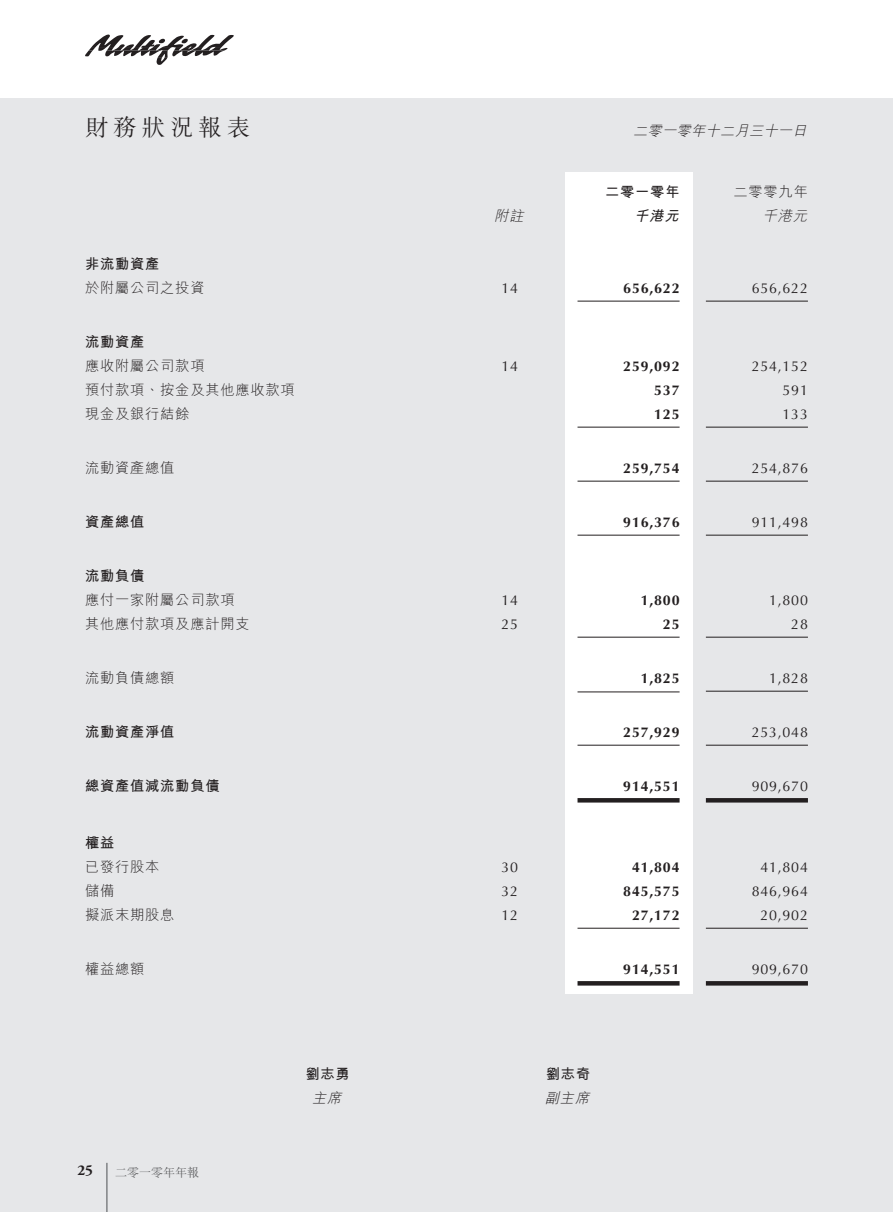
<style>
.page{position:relative;width:893px;height:1212px;background:#fff}
.page>*{position:absolute;margin:0;border:0;box-sizing:border-box;transform-origin:0 0}
.t1{font:300 23.25px "M Sung HK";letter-spacing:.22em;color:#231f20}
.t2{font:700 15px "Adobe Garamond Pro";color:#231f20}
.t3{font:300 14.25px/24px "M Hei HK";letter-spacing:.055em;color:#231f20}
.t4{font:14.25px "Optima LT Std";letter-spacing:.055em;color:#231f20}
.t5{font:700 14.25px "Optima LT Std";letter-spacing:.055em;color:#231f20}
.t6{font:700 14.25px "M Hei HK";letter-spacing:.055em;color:#231f20}
.t7{font:italic 300 14.25px "M Hei HK";color:#231f20}
.t8{font:italic 700 14.25px "M Hei HK";color:#231f20}
.t9{font:300 12px "M Sung HK";color:#57585a}
.s1{font-weight:700}
</style>
<div class="page">
<div style="left:0;top:99px;width:893px;height:1113px;background:#e6e7e9"></div>
<hr style="left:106px;top:1163px;width:2px;height:49px;background:#808285">
<svg style="left:85px;top:35px;width:149px;height:30px"></svg>
<div style="left:566px;top:172px;width:127px;height:822px;background:#fff"></div>
<hr style="left:577px;top:301px;width:103px;height:1px;background:#231f20">
<hr style="left:706px;top:301px;width:102px;height:1px;background:#231f20">
<hr style="left:577px;top:427px;width:103px;height:1px;background:#231f20">
<hr style="left:706px;top:427px;width:102px;height:1px;background:#231f20">
<hr style="left:577px;top:481px;width:103px;height:1px;background:#231f20">
<hr style="left:706px;top:481px;width:102px;height:1px;background:#231f20">
<hr style="left:577px;top:535px;width:103px;height:1px;background:#231f20">
<hr style="left:706px;top:535px;width:102px;height:1px;background:#231f20">
<hr style="left:577px;top:637px;width:103px;height:1px;background:#231f20">
<hr style="left:706px;top:637px;width:102px;height:1px;background:#231f20">
<hr style="left:577px;top:691px;width:103px;height:1px;background:#231f20">
<hr style="left:706px;top:691px;width:102px;height:1px;background:#231f20">
<hr style="left:577px;top:745px;width:103px;height:1px;background:#231f20">
<hr style="left:706px;top:745px;width:102px;height:1px;background:#231f20">
<svg style="left:577px;top:798px;width:103px;height:4px"></svg>
<svg style="left:706px;top:798px;width:102px;height:4px"></svg>
<hr style="left:577px;top:928px;width:103px;height:1px;background:#231f20">
<hr style="left:706px;top:928px;width:102px;height:1px;background:#231f20">
<svg style="left:577px;top:981px;width:103px;height:4px"></svg>
<svg style="left:706px;top:981px;width:102px;height:4px"></svg>
<p class="t1" style="left:85px;top:111px;width:167px">財務狀況報表</p>
<p class="t7" style="left:633px;top:121px;width:180px">二零一零年十二月三十一日</p>
<p class="t6" style="left:605px;top:181px;width:76px">二零一零年</p>
<p class="t3" style="left:733px;top:179px;width:76px">二零零九年</p>
<p class="t3" style="left:85px;top:251px;width:121px"><span class="s1">非流動資產<br></span>於附屬公司之投資</p>
<p class="t3" style="left:85px;top:329px;width:121px"><span class="s1">流動資產<br></span>應收附屬公司款項</p>
<p class="t7" style="left:494px;top:205px;width:35px">附註</p>
<p class="t8" style="left:634px;top:205px;width:50px">千港元</p>
<p class="t7" style="left:763px;top:205px;width:50px">千港元</p>
<p class="t4" style="left:502px;top:280px;width:18px">14</p>
<p class="t5" style="left:623px;top:279px;width:58px">656,622</p>
<p class="t4" style="left:752px;top:280px;width:58px">656,622</p>
<p class="t4" style="left:502px;top:358px;width:18px">14</p>
<p class="t5" style="left:623px;top:357px;width:58px">259,092</p>
<p class="t4" style="left:752px;top:358px;width:58px">254,152</p>
<p class="t3" style="left:85px;top:377px;width:211px">預付款項、按金及其他應收款項</p>
<p class="t5" style="left:654px;top:381px;width:27px">537</p>
<p class="t4" style="left:783px;top:382px;width:27px">591</p>
<p class="t3" style="left:85px;top:401px;width:106px">現金及銀行結餘</p>
<p class="t5" style="left:654px;top:405px;width:27px">125</p>
<p class="t4" style="left:783px;top:406px;width:27px">133</p>
<p class="t3" style="left:85px;top:455px;width:91px">流動資產總值</p>
<p class="t5" style="left:623px;top:459px;width:58px">259,754</p>
<p class="t4" style="left:752px;top:460px;width:58px">254,876</p>
<p class="t6" style="left:85px;top:511px;width:61px">資產總值</p>
<p class="t5" style="left:623px;top:513px;width:58px">916,376</p>
<p class="t4" style="left:752px;top:514px;width:58px">911,498</p>
<p class="t3" style="left:85px;top:563px;width:151px"><span class="s1">流動負債<br></span>應付一家附屬公司款項</p>
<p class="t4" style="left:502px;top:592px;width:18px">14</p>
<p class="t5" style="left:641px;top:591px;width:40px">1,800</p>
<p class="t4" style="left:769px;top:592px;width:40px">1,800</p>
<p class="t3" style="left:85px;top:611px;width:166px">其他應付款項及應計開支</p>
<p class="t4" style="left:502px;top:616px;width:18px">25</p>
<p class="t5" style="left:663px;top:615px;width:18px">25</p>
<p class="t4" style="left:791px;top:616px;width:18px">28</p>
<p class="t3" style="left:85px;top:665px;width:91px">流動負債總額</p>
<p class="t5" style="left:641px;top:669px;width:40px">1,825</p>
<p class="t4" style="left:769px;top:670px;width:40px">1,828</p>
<p class="t6" style="left:85px;top:721px;width:91px">流動資產淨值</p>
<p class="t5" style="left:623px;top:723px;width:58px">257,929</p>
<p class="t4" style="left:752px;top:724px;width:58px">253,048</p>
<p class="t6" style="left:85px;top:775px;width:136px">總資產值減流動負債</p>
<p class="t5" style="left:623px;top:777px;width:58px">914,551</p>
<p class="t4" style="left:752px;top:778px;width:58px">909,670</p>
<p class="t3" style="left:85px;top:830px;width:76px"><span class="s1">權益<br></span>已發行股本</p>
<p class="t4" style="left:502px;top:859px;width:18px">30</p>
<p class="t5" style="left:632px;top:858px;width:49px">41,804</p>
<p class="t4" style="left:760px;top:859px;width:49px">41,804</p>
<p class="t3" style="left:85px;top:878px;width:31px">儲備</p>
<p class="t4" style="left:502px;top:883px;width:18px">32</p>
<p class="t5" style="left:623px;top:882px;width:58px">845,575</p>
<p class="t4" style="left:752px;top:883px;width:58px">846,964</p>
<p class="t3" style="left:85px;top:902px;width:91px">擬派末期股息</p>
<p class="t4" style="left:502px;top:907px;width:18px">12</p>
<p class="t5" style="left:632px;top:906px;width:49px">27,172</p>
<p class="t4" style="left:760px;top:907px;width:49px">20,902</p>
<p class="t3" style="left:85px;top:956px;width:61px">權益總額</p>
<p class="t5" style="left:623px;top:960px;width:58px">914,551</p>
<p class="t4" style="left:752px;top:961px;width:58px">909,670</p>
<p class="t2" style="left:77px;top:1162px;width:17px">25</p>
<p class="t9" style="left:115px;top:1164px;width:85px">二零一零年年報</p>
<p class="t6" style="left:305px;top:1063px;width:46px">劉志勇</p>
<p class="t6" style="left:546px;top:1063px;width:46px">劉志奇</p>
<p class="t7" style="left:312px;top:1087px;width:35px">主席</p>
<p class="t7" style="left:545px;top:1087px;width:50px">副主席</p>
</div>
